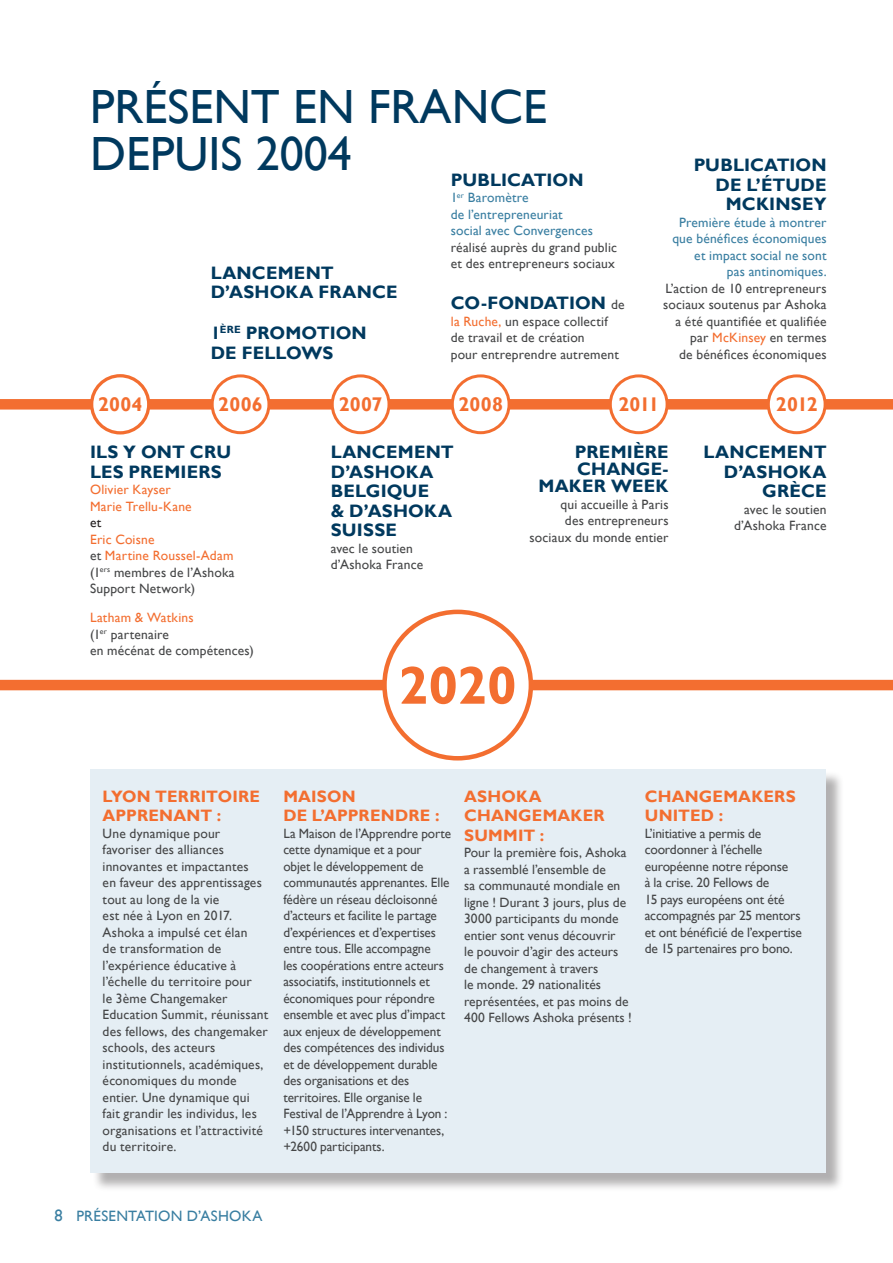
<style>
.page{position:relative;width:893px;height:1263px;background:#fff}
.page>*{position:absolute;margin:0;border:0;box-sizing:border-box;transform-origin:0 0}
.frise_titres{font:700 53.85px "Gill Sans";color:#f36e30}
.chapitre{font:48px "Gill Sans";color:#00395e}
.frise_titres-2{font:700 19.8px "Gill Sans";letter-spacing:.005em;color:#f36e30}
.frise_titres-3{font:700 18px/19.5px "Gill Sans";letter-spacing:.01em;color:#00395e}
.Txt_drapeau{font:700 18px/19.5px "Gill Sans";letter-spacing:.005em;color:#00395e}
.frise_titres-4{font:700 16.5px/19.5px "Gill Sans";letter-spacing:.01em;color:#f36e30}
.t1{font:15px "Gill Sans";letter-spacing:.015em;color:#397ea1}
.Chapitre{font:13.5px/16.5px "Gill Sans";color:#454647}
.Txt_drapeau-2{font:13.5px/16.5px "Gill Sans";letter-spacing:.015em;color:#454647}
.frise_titres-5{font:13.5px/16.5px "Gill Sans";letter-spacing:.005em;color:#454647}
.Txt_drapeau-3{font:13.5px/16.5px "Gill Sans";letter-spacing:.015em;color:#397ea1}
.frise_titres-6{font:13.5px/16.5px "Gill Sans";letter-spacing:.015em;color:#f36e30}
.Txt_drapeau-4{font:13.5px "Gill Sans";letter-spacing:.015em;color:#f36e30}
.frise_titres-7{font:13.5px "Gill Sans";color:#231f20}
.s1{color:#454647}
.s2{font-weight:400;font-size:13.5px;color:#454647}
.s3{color:#f36e30}
.s4{font-size:16.5px}
</style>
<div class="page">
<div style="left:0;top:399px;width:893px;height:11px;background:#f36e30"></div>
<div style="left:0;top:680px;width:893px;height:10px;background:#f36e30"></div>
<div style="left:610px;top:376px;width:57px;height:57px;background:#fff;border-radius:50%"></div>
<div style="left:609px;top:374px;width:60px;height:60px;border:3px solid #f36e30;border-radius:50%"></div>
<div style="left:452px;top:376px;width:57px;height:57px;background:#fff;border-radius:50%"></div>
<div style="left:451px;top:374px;width:60px;height:60px;border:3px solid #f36e30;border-radius:50%"></div>
<div style="left:92px;top:771px;width:752px;height:420px;background:#231f20;opacity:.35"></div>
<div style="left:90px;top:769px;width:735px;height:404px;background:#e5eef4"></div>
<div style="left:92px;top:376px;width:57px;height:57px;background:#fff;border-radius:50%"></div>
<div style="left:90px;top:374px;width:60px;height:60px;border:3px solid #f36e30;border-radius:50%"></div>
<div style="left:332px;top:376px;width:57px;height:57px;background:#fff;border-radius:50%"></div>
<div style="left:331px;top:374px;width:59px;height:60px;border:3px solid #f36e30;border-radius:50%"></div>
<div style="left:212px;top:376px;width:57px;height:57px;background:#fff;border-radius:50%"></div>
<div style="left:211px;top:374px;width:59px;height:60px;border:3px solid #f36e30;border-radius:50%"></div>
<div style="left:384px;top:612px;width:147px;height:146px;background:#fff;border-radius:50%"></div>
<div style="left:382px;top:610px;width:151px;height:150px;border:4px solid #f36e30;border-radius:50%"></div>
<div style="left:768px;top:376px;width:57px;height:57px;background:#fff;border-radius:50%"></div>
<div style="left:767px;top:374px;width:60px;height:60px;border:3px solid #f36e30;border-radius:50%"></div>
<p class="chapitre" style="left:90px;top:79px;width:459px">PRÉSENT EN FRANCE</p>
<p class="chapitre" style="left:90px;top:126px;width:263px">DEPUIS 2004</p>
<p class="frise_titres-3" style="left:211px;top:263px;width:188px">LANCEMENT<br>D’ASHOKA FRANCE</p>
<p class="Txt_drapeau" style="left:211px;top:324px;width:158px">1<sup>ÈRE</sup> PROMOTION<br>DE FELLOWS</p>
<p class="frise_titres-2" style="left:98px;top:393px;width:46px">2004</p>
<p class="frise_titres-2" style="left:218px;top:393px;width:46px">2006</p>
<p class="frise_titres-2" style="left:339px;top:393px;width:45px">2007</p>
<p class="Txt_drapeau" style="left:451px;top:170px;width:134px">PUBLICATION</p>
<p class="Txt_drapeau-3" style="left:451px;top:190px;width:168px">1<sup>er</sup> Baromètre<br>de l’entrepreneuriat<br>social avec Convergences <span class="s1">réalisé auprès du grand public et des entrepreneurs sociaux</span></p>
<p class="Txt_drapeau" style="left:451px;top:294px;width:175px">CO-FONDATION <span class="s2">de</span></p>
<p class="Txt_drapeau-2" style="left:451px;top:313px;width:170px"><span class="s3">la Ruche,</span> un espace collectif de travail et de création<br>pour entreprendre autrement</p>
<p class="frise_titres-2" style="left:458px;top:393px;width:46px">2008</p>
<p class="frise_titres-2" style="left:618px;top:393px;width:42px">2011</p>
<p class="Txt_drapeau" style="left:694px;top:156px;width:134px;text-align:right">PUBLICATION<br>DE L’ÉTUDE<br>MCKINSEY</p>
<p class="Txt_drapeau-3" style="left:672px;top:214px;width:156px;text-align:right">Première étude à montrer que bénéfices économiques et impact social ne sont<br>pas antinomiques.</p>
<p class="Txt_drapeau-2" style="left:663px;top:280px;width:165px;text-align:right">L’action de 10 entrepreneurs sociaux soutenus par Ashoka a été quantifiée et qualifiée par <span class="s3">McKinsey</span> en termes</p>
<p class="Txt_drapeau-2" style="left:679px;top:346px;width:149px">de bénéfices économiques</p>
<p class="frise_titres-2" style="left:776px;top:393px;width:43px">2012</p>
<p class="frise_titres-3" style="left:90px;top:443px;width:143px">ILS Y ONT CRU<br>LES PREMIERS</p>
<p class="frise_titres-6" style="left:90px;top:482px;width:103px">Olivier Kayser<br>Marie Trellu-Kane</p>
<p class="frise_titres-7" style="left:90px;top:515px;width:13px">et</p>
<p class="frise_titres-6" style="left:90px;top:531px;width:145px">Eric Coisne<br><span class="s1">et</span> Martine Roussel-Adam</p>
<p class="Txt_drapeau-2" style="left:90px;top:564px;width:146px">(1<sup>ers</sup> membres de l’Ashoka<br>Support Network)</p>
<p class="Txt_drapeau-4" style="left:90px;top:610px;width:105px">Latham &amp; Watkins</p>
<p class="Txt_drapeau-2" style="left:90px;top:626px;width:165px">(1<sup>er</sup> partenaire<br>en mécénat de compétences)</p>
<p class="frise_titres-3" style="left:331px;top:443px;width:125px">LANCEMENT<br>D’ASHOKA<br>BELGIQUE</p>
<p class="frise_titres-3" style="left:331px;top:501px;width:123px">&amp; D’ASHOKA</p>
<p class="frise_titres-3" style="left:331px;top:521px;width:68px">SUISSE</p>
<p class="frise_titres-5" style="left:331px;top:540px;width:94px">avec le soutien d’Ashoka France</p>
<p class="Txt_drapeau" style="left:575px;top:443px;width:95px">PREMIÈRE</p>
<p class="Txt_drapeau" style="left:577px;top:460px;width:93px">CHANGE-</p>
<p class="Txt_drapeau" style="left:539px;top:477px;width:131px">MAKER WEEK</p>
<p class="Txt_drapeau-2" style="left:560px;top:496px;width:110px">qui accueille à Paris</p>
<p class="Txt_drapeau-2" style="left:565px;top:513px;width:105px">des entrepreneurs</p>
<p class="Txt_drapeau-2" style="left:530px;top:529px;width:140px">sociaux du monde entier</p>
<p class="frise_titres-3" style="left:703px;top:443px;width:125px;text-align:right">LANCEMENT<br>D’ASHOKA<br>GRÈCE</p>
<p class="frise_titres-5" style="left:734px;top:501px;width:94px;text-align:right">avec le soutien d’Ashoka France</p>
<p class="frise_titres" style="left:399px;top:653px;width:120px">2020</p>
<p class="frise_titres-4" style="left:103px;top:787px;width:159px">LYON TERRITOIRE<br>APPRENANT :</p>
<p class="Chapitre" style="left:103px;top:825px;width:167px">Une dynamique pour favoriser des alliances innovantes et impactantes<br>en faveur des apprentissages tout au long de la vie<br>est née à Lyon en 2017.<br>Ashoka a impulsé cet élan<br>de transformation de l’expérience éducative à l’échelle du territoire pour<br>le 3ème Changemaker<br>Education Summit, réunissant des fellows, des changemaker schools, des acteurs institutionnels, académiques, économiques du monde entier. Une dynamique qui fait grandir les individus, les organisations et l’attractivité du territoire.</p>
<p class="frise_titres-4" style="left:283px;top:787px;width:158px">MAISON<br>DE L’APPRENDRE :</p>
<p class="Chapitre" style="left:283px;top:825px;width:169px">La Maison de l’Apprendre porte cette dynamique et a pour objet le développement de communautés apprenantes. Elle fédère un réseau décloisonné d’acteurs et facilite le partage d’expériences et d’expertises entre tous. Elle accompagne<br>les coopérations entre acteurs associatifs, institutionnels et économiques pour répondre ensemble et avec plus d’impact aux enjeux de développement des compétences des individus et de développement durable des organisations et des territoires. Elle organise le<br>Festival de l’Apprendre à Lyon : +150 structures intervenantes, +2600 participants.</p>
<p class="frise_titres-4" style="left:464px;top:787px;width:142px">ASHOKA<br>CHANGEMAKER<br>SUMMIT :</p>
<p class="frise_titres-5" style="left:464px;top:845px;width:169px">Pour la première fois, Ashoka a rassemblé l’ensemble de<br>sa communauté mondiale en ligne ! Durant 3 jours, plus de<br>3000 participants du monde entier sont venus découvrir<br>le pouvoir d’agir des acteurs de changement à travers<br>le monde. 29 nationalités représentées, et pas moins de<br>400 Fellows Ashoka présents !</p>
<p class="frise_titres-4" style="left:645px;top:787px;width:152px">CHANGEMAKERS<br>UNITED :</p>
<p class="Chapitre" style="left:645px;top:825px;width:159px">L’initiative a permis de coordonner à l’échelle européenne notre réponse<br>à la crise. 20 Fellows de<br>15 pays européens ont été accompagnés par 25 mentors et ont bénéficié de l’expertise de 15 partenaires pro bono.</p>
<p class="t1" style="left:54px;top:1207px;width:210px"><span class="s4">8</span> PRÉSENTATION D’ASHOKA</p>
</div>
